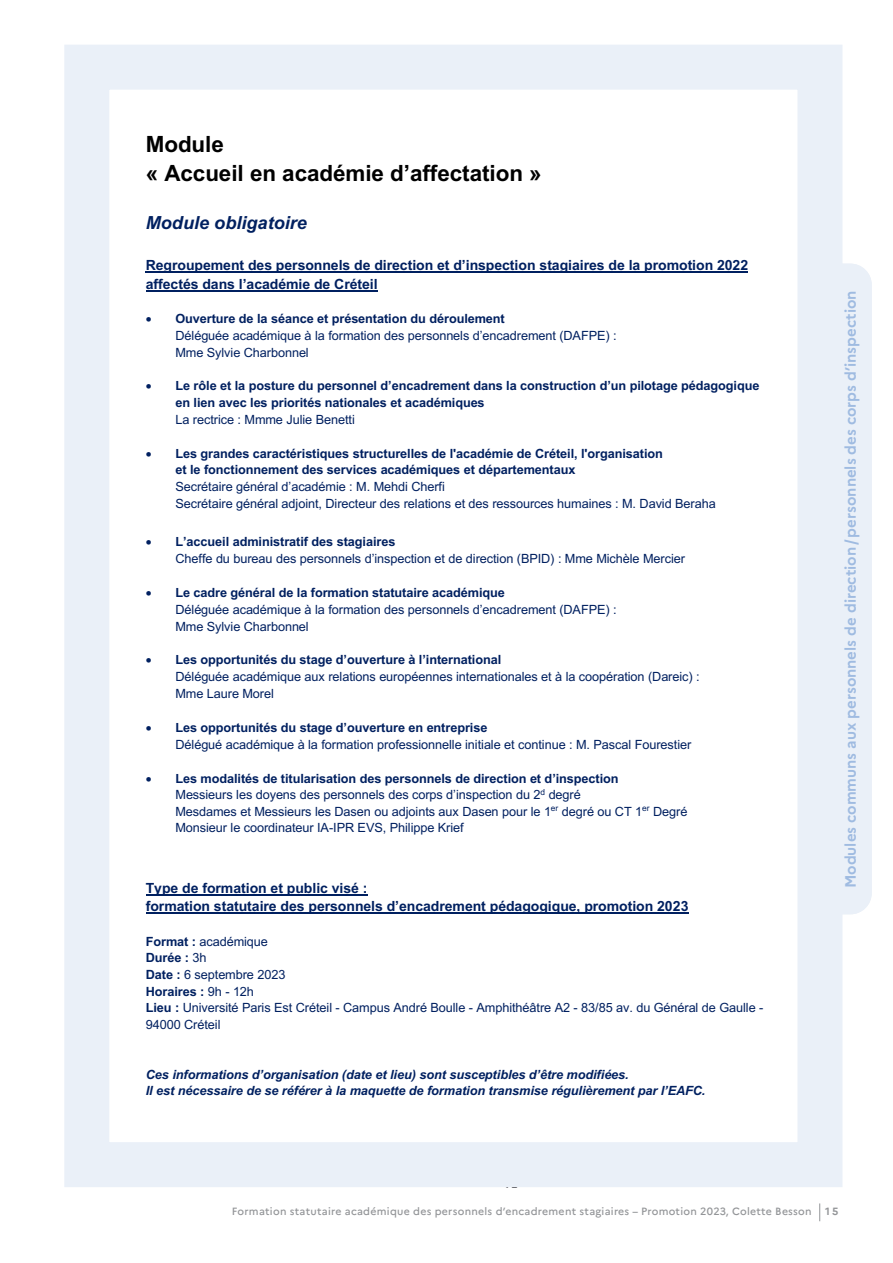
<style>
.page{position:relative;width:893px;height:1263px;background:#fff}
.page>*{position:absolute;margin:0;border:0;box-sizing:border-box;transform-origin:0 0}
.t1{font:700 22.5px/29.4px "Arial";color:#000}
.t2{font:italic 700 18.15px "Arial";color:#002060}
.t3{font:15.45px "Calibri";color:#00000a}
.t4{font:700 15px "Marianne";color:#9fbbe1}
.t5{font:700 14.1px/18.5px "Arial";letter-spacing:-.005em;color:#002060}
.t6{font:12.75px/16.6px "Arial";letter-spacing:-.005em;color:#002060}
.t7{font:700 12.75px/16.8px "Arial";letter-spacing:-.005em;color:#002060}
.t8{font:italic 700 12.75px/16.4px "Arial";letter-spacing:-.005em;color:#002060}
.t9{font:500 10.5px "Marianne";letter-spacing:.025em;color:#939598}
.t10{font:700 10.5px "Marianne";color:#939598}
.s1{font-weight:700}
</style>
<div class="page">
<svg style="left:819px;top:1203px;width:1px;height:18px"></svg>
<hr style="left:146px;top:272px;width:602px;height:1px;background:#002060">
<hr style="left:146px;top:290px;width:231px;height:1px;background:#002060">
<hr style="left:146px;top:894px;width:221px;height:2px;background:#002060">
<hr style="left:146px;top:913px;width:542px;height:1px;background:#002060">
<div style="left:64px;top:45px;width:778px;height:1142px;border:45px solid #eaf0f8"></div>
<div style="left:810px;top:264px;width:62px;height:650px;background:#eaf0f8;border-radius:21px"></div>
<h1 class="t1" style="left:146px;top:130px;width:397px">Module<br>« Accueil en académie d’affectation »</h1>
<h2 class="t2" style="left:146px;top:211px;width:163px">Module obligatoire</h2>
<p class="t5" style="left:146px;top:256px;width:604px">Regroupement des personnels de direction et d’inspection stagiaires de la promotion 2022 affectés dans l’académie de Créteil</p>
<p class="t6" style="left:175px;top:310px;width:443px;text-indent:-30px">• <span class="s1">Ouverture de la séance et présentation du déroulement<br></span>Déléguée académique à la formation des personnels d’encadrement (DAFPE) :<br>Mme Sylvie Charbonnel</p>
<p class="t7" style="left:175px;top:378px;width:585px;text-indent:-30px">• Le rôle et la posture du personnel d’encadrement dans la construction d’un pilotage pédagogique en lien avec les priorités nationales et académiques</p>
<p class="t6" style="left:175px;top:411px;width:181px">La rectrice : Mmme Julie Benetti</p>
<p class="t7" style="left:175px;top:445px;width:489px;text-indent:-30px">• Les grandes caractéristiques structurelles de l'académie de Créteil, l'organisation et le fonctionnement des services académiques et départementaux</p>
<p class="t6" style="left:175px;top:478px;width:542px">Secrétaire général d’académie : M. Mehdi Cherfi<br>Secrétaire général adjoint, Directeur des relations et des ressources humaines : M. David Beraha</p>
<p class="t6" style="left:175px;top:533px;width:511px;text-indent:-30px">• <span class="s1">L’accueil administratif des stagiaires<br></span>Cheffe du bureau des personnels d’inspection et de direction (BPID) : Mme Michèle Mercier</p>
<p class="t6" style="left:175px;top:584px;width:443px;text-indent:-30px">• <span class="s1">Le cadre général de la formation statutaire académique<br></span>Déléguée académique à la formation des personnels d’encadrement (DAFPE) :<br>Mme Sylvie Charbonnel</p>
<p class="t6" style="left:175px;top:651px;width:526px;text-indent:-30px">• <span class="s1">Les opportunités du stage d’ouverture à l’international<br></span>Déléguée académique aux relations européennes internationales et à la coopération (Dareic) :<br>Mme Laure Morel</p>
<p class="t6" style="left:176px;top:718px;width:517px;line-height:17.1px;text-indent:-30px">• <span class="s1">Les opportunités du stage d’ouverture en entreprise<br></span>Délégué académique à la formation professionnelle initiale et continue : M. Pascal Fourestier</p>
<p class="t6" style="left:175px;top:770px;width:513px;text-indent:-30px">• <span class="s1">Les modalités de titularisation des personnels de direction et d’inspection<br></span>Messieurs les doyens des personnels des corps d’inspection du 2<sup>d</sup> degré<br>Mesdames et Messieurs les Dasen ou adjoints aux Dasen pour le 1<sup>er</sup> degré ou CT 1<sup>er</sup> Degré Monsieur le coordinateur IA-IPR EVS, Philippe Krief</p>
<p class="t5" style="left:146px;top:879px;width:544px">Type de formation et public visé :<br>formation statutaire des personnels d’encadrement pédagogique, promotion 2023</p>
<p class="t6" style="left:146px;top:933px;width:619px"><span class="s1">Format :</span> académique<br><span class="s1">Durée :</span> 3h<br><span class="s1">Date :</span> 6 septembre 2023<br><span class="s1">Horaires :</span> 9h - 12h<br><span class="s1">Lieu :</span> Université Paris Est Créteil - Campus André Boulle - Amphithéâtre A2 - 83/85 av. du Général de Gaulle -<br>94000 Créteil</p>
<p class="t8" style="left:146px;top:1066px;width:561px">Ces informations d’organisation (date et lieu) sont susceptibles d’être modifiées.<br>Il est nécessaire de se référer à la maquette de formation transmise régulièrement par l’EAFC.</p>
<p class="t3" style="left:503px;top:1181px;width:17px">15</p>
<p class="t4" style="left:841px;top:888px;width:599px;rotate:-90deg">Modules communs aux personnels de direction/personnels des corps d’inspection</p>
<p class="t4" style="left:835px;top:873px;width:570px;rotate:-90deg">Modules communs personnels de direction/personnels des corps d’inspection</p>
<p class="t9" style="left:232px;top:1205px;width:581px">Formation statutaire académique des personnels d’encadrement stagiaires – Promotion 2023, Colette Besson</p>
<p class="t10" style="left:825px;top:1205px;width:15px">15</p>
</div>
